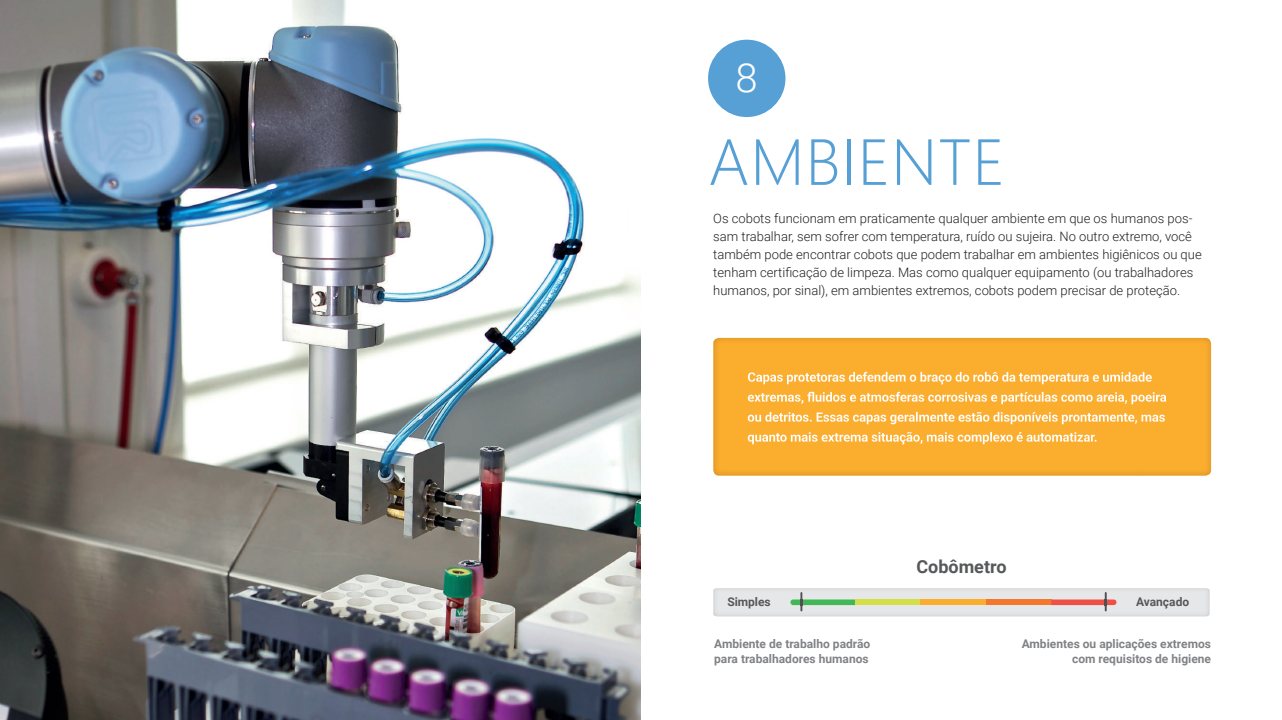
<style>
.page{position:relative;width:1282px;height:720px;background:#fff}
.page>*{position:absolute;margin:0;border:0;box-sizing:border-box;transform-origin:0 0}
.t1{font:300 65px "Segoe UI";letter-spacing:.015em;color:#56a0d5}
.t2{font:300 40px "Roboto";color:#fff}
.t3{font:700 18px "Roboto";color:#57585a}
.t4{font:300 13px/18px "Roboto";color:#231f20}
.t5{font:700 12px/15px "Roboto";color:#808285}
.t6{font:700 12px "Roboto";color:#57585a}
</style>
<div class="page">
<img style="left:0;top:0;width:641px;height:720px">
<img style="left:713px;top:338px;width:497px;height:138px">
<img style="left:747px;top:372px;width:405px;height:13px">
<img style="left:747px;top:392px;width:419px;height:12px">
<img style="left:747px;top:412px;width:418px;height:12px">
<img style="left:747px;top:432px;width:349px;height:13px">
<div style="left:855px;top:599px;width:65px;height:6px;background:#d4df47"></div>
<div style="left:920px;top:599px;width:66px;height:6px;background:#fbad2e"></div>
<div style="left:986px;top:599px;width:65px;height:6px;background:#f3772d"></div>
<svg style="left:790px;top:592px;width:65px;height:19px"></svg>
<svg style="left:1051px;top:592px;width:65px;height:19px"></svg>
<div style="left:708px;top:40px;width:77px;height:77px;background:#56a0d5;border-radius:50%"></div>
<h2 class="t2" style="left:735px;top:50px;width:24px">8</h2>
<h1 class="t1" style="left:708px;top:101px;width:298px">AMBIENTE</h1>
<p class="t4" style="left:713px;top:209px;width:490px">Os cobots funcionam em praticamente qualquer ambiente em que os humanos pos&shy;sam trabalhar, sem sofrer com temperatura, ruído ou sujeira. No outro extremo, você também pode encontrar cobots que podem trabalhar em ambientes higiênicos ou que tenham certificação de limpeza. Mas como qualquer equipamento (ou trabalhadores humanos, por sinal), em ambientes extremos, cobots podem precisar de proteção.</p>
<h3 class="t3" style="left:916px;top:554px;width:92px">Cobômetro</h3>
<p class="t6" style="left:727px;top:594px;width:45px">Simples</p>
<p class="t6" style="left:1135px;top:594px;width:55px">Avançado</p>
<p class="t5" style="left:714px;top:636px;width:158px">Ambiente de trabalho padrão para trabalhadores humanos</p>
<p class="t5" style="left:1021px;top:636px;width:191px;text-align:right">Ambientes ou aplicações extremos com requisitos de higiene</p>
</div>
